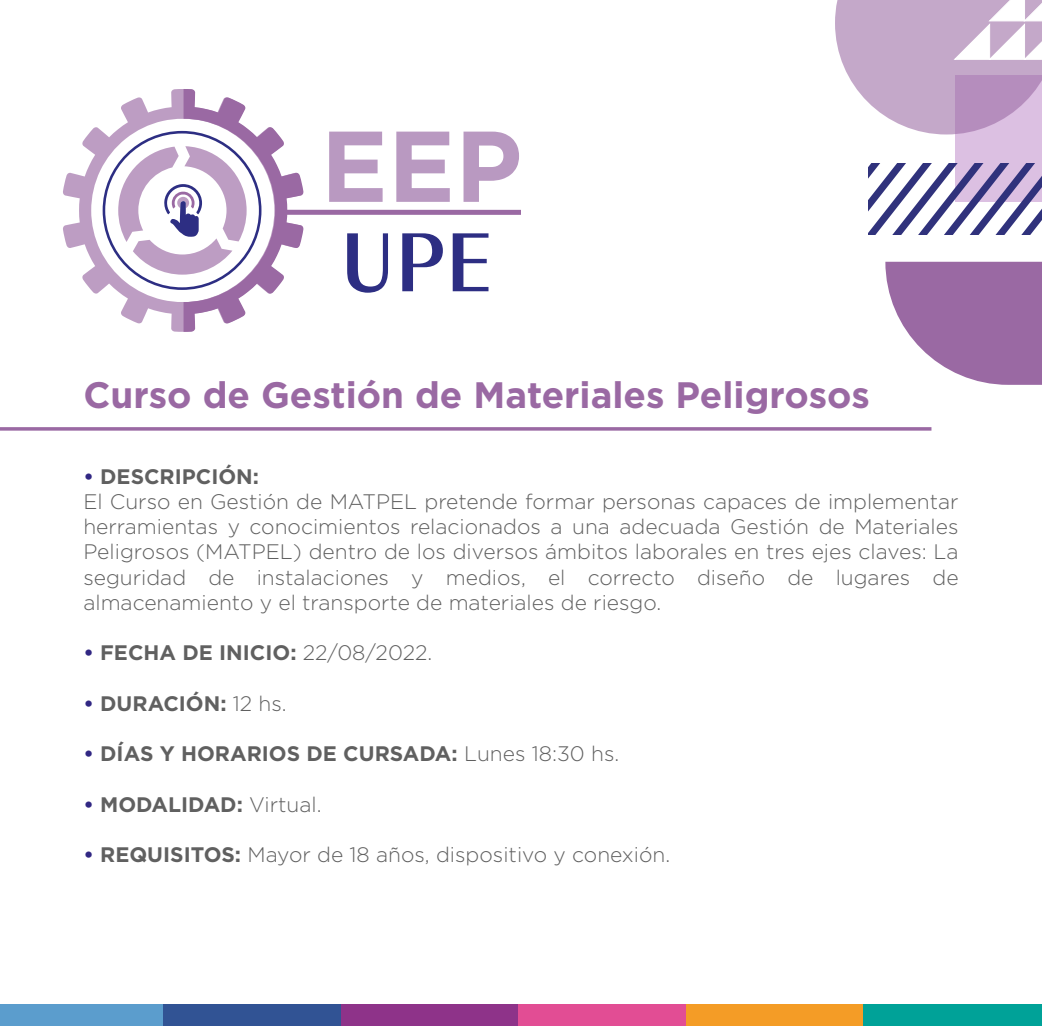
<style>
.page{position:relative;width:1042px;height:1026px;background:#fff}
.page>*{position:absolute;margin:0;border:0;box-sizing:border-box;transform-origin:0 0}
.t1{font:700 100.27px "Gotham";color:#b999c1}
.t2{font:600 88.73px "Exotic 350 BT";color:#2d2e83}
.t3{font:700 36.75px "Gotham";color:#9a69a3}
.t4{font:300 21px/25.2px "Gotham";color:#606060}
.t5{font:700 21px "Gotham";color:#606060}
.s1{font-weight:700;color:#312783}
.s2{font-weight:700}
.s3{color:#312783}
.s4{font-weight:300}
</style>
<div class="page">
<div style="left:282px;top:210px;width:239px;height:5px;background:#9a69a3"></div>
<svg style="left:63px;top:127px;width:55px;height:167px"></svg>
<svg style="left:118px;top:89px;width:186px;height:243px"></svg>
<svg style="left:885px;top:262px;width:157px;height:123px"></svg>
<div style="left:955px;top:75px;width:87px;height:127px;background:#dcc0e2"></div>
<svg style="left:835px;top:0;width:207px;height:134px"></svg>
<svg style="left:869px;top:163px;width:173px;height:72px"></svg>
<hr style="left:0;top:427px;width:931px;height:3px;background:#9a69a3">
<div style="left:0;top:1004px;width:174px;height:22px;background:#5b9dcd"></div>
<div style="left:164px;top:1004px;width:177px;height:22px;background:#315394"></div>
<div style="left:341px;top:1004px;width:178px;height:22px;background:#8e3389"></div>
<div style="left:518px;top:1004px;width:178px;height:22px;background:#e24d94"></div>
<div style="left:686px;top:1004px;width:177px;height:22px;background:#f49c26"></div>
<div style="left:863px;top:1004px;width:179px;height:22px;background:#00a298"></div>
<h1 class="t1" style="left:321px;top:108px;width:203px">EEP</h1>
<h2 class="t2" style="left:340px;top:208px;width:155px">UPE</h2>
<h3 class="t3" style="left:83px;top:374px;width:788px">Curso de Gestión de Materiales Peligrosos</h3>
<p class="t4" style="left:83px;top:463px;width:877px"><span class="s1">•</span> <span class="s2">DESCRIPCIÓN:<br></span>El Curso en Gestión de MATPEL pretende formar personas capaces de implementar herramientas y conocimientos relacionados a una adecuada Gestión de Materiales Peligrosos (MATPEL) dentro de los diversos ámbitos laborales en tres ejes claves: La seguridad de instalaciones y medios, el correcto diseño de lugares de almacenamiento y el transporte de materiales de riesgo.</p>
<p class="t5" style="left:83px;top:640px;width:350px"><span class="s3">•</span> FECHA DE INICIO: <span class="s4">22/08/2022.</span></p>
<p class="t5" style="left:83px;top:691px;width:205px"><span class="s3">•</span> DURACIÓN: <span class="s4">12 hs.</span></p>
<p class="t5" style="left:83px;top:741px;width:537px"><span class="s3">•</span> DÍAS Y HORARIOS DE CURSADA: <span class="s4">Lunes 18:30 hs.</span></p>
<p class="t5" style="left:83px;top:792px;width:240px"><span class="s3">•</span> MODALIDAD: <span class="s4">Virtual.</span></p>
<p class="t4" style="left:83px;top:841px;width:588px"><span class="s1">•</span> <span class="s2">REQUISITOS:</span> Mayor de 18 años, dispositivo y conexión.</p>
</div>
